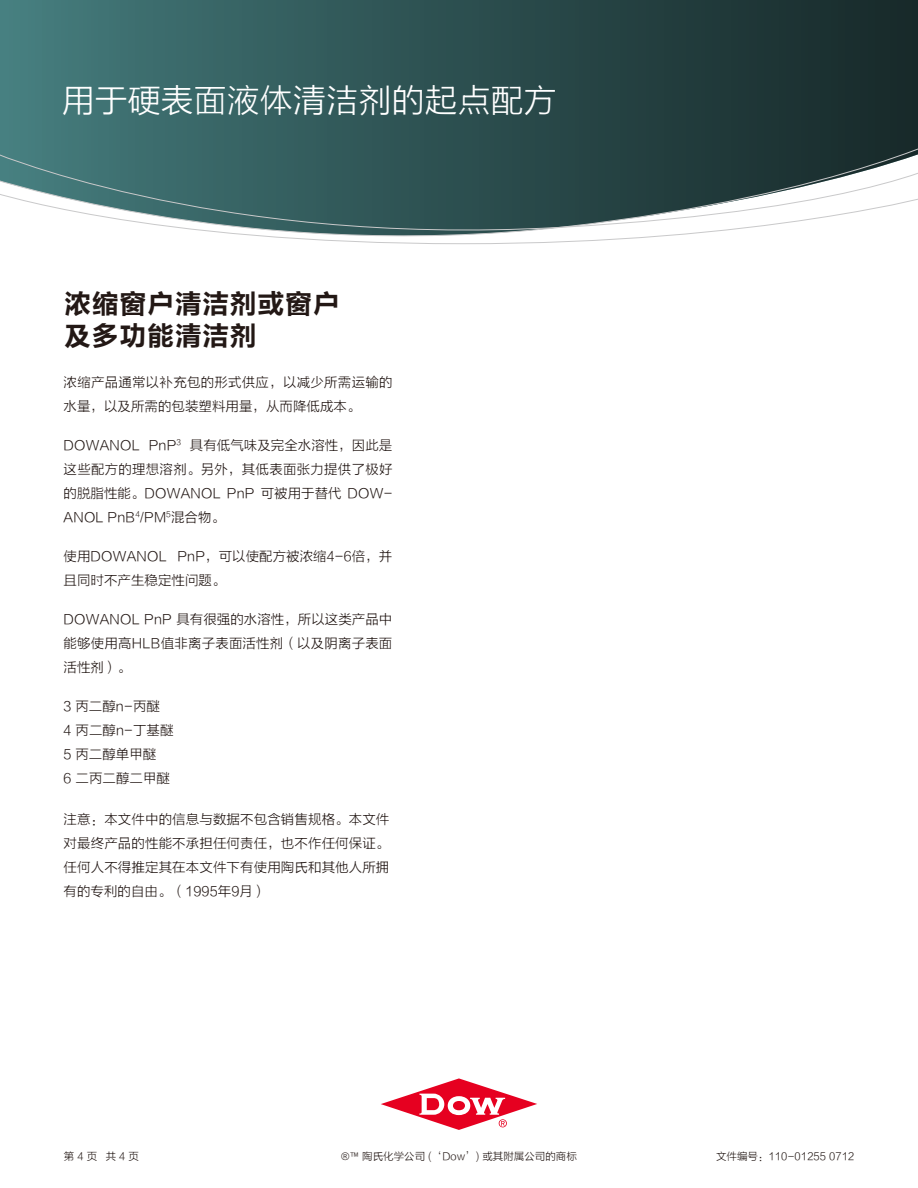
<style>
.page{position:relative;width:918px;height:1188px;background:#fff}
.page>*{position:absolute;margin:0;border:0;box-sizing:border-box;transform-origin:0 0}
.t1{font:33px "FZLTXHK";color:#fff}
.t2{font:27px/32.4px "FZLTCHJW GB1 0";letter-spacing:.025em;color:#231815}
.t3{font:13.5px/24px "FZLTXHK";color:#231815}
.t4{font:10.5px "FZLTXHK";color:#231815}
.s1{font-family:"Arial";font-weight:300}
</style>
<div class="page">
<div style="left:0;top:0;width:918px;height:258px;background:linear-gradient(to right,#447b7c,#162627)"></div>
<svg style="left:0;top:126px;width:918px;height:132px"></svg>
<svg style="left:0;top:189px;width:918px;height:55px"></svg>
<svg style="left:381px;top:1078px;width:156px;height:52px"></svg>
<p class="t1" style="left:62px;top:83px;width:496px">用于硬表面液体清洁剂的起点配方</p>
<p class="t2" style="left:64px;top:288px;width:277px">浓缩窗户清洁剂或窗户及多功能清洁剂</p>
<p class="t3" style="left:64px;top:370px;width:330px">浓缩产品通常以补充包的形式供应，以减少所需运输的水量，以及所需的包装塑料用量，从而降低成本。</p>
<p class="t3" style="left:64px;top:433px;width:330px;text-align:justify">DOWANOL PnP<sup>3</sup> 具有低气味及完全水溶性，因此是这些配方的理想溶剂。另外，其低表面张力提供了极好的脱脂性能。DOWANOL PnP 可被用于替代 DOW-ANOL PnB<sup>4</sup>/PM<sup>5</sup>混合物。</p>
<p class="t3" style="left:64px;top:544px;width:330px">使用DOWANOL PnP，可以使配方被浓缩4-6倍，并且同时不产生稳定性问题。</p>
<p class="t3" style="left:64px;top:607px;width:330px;text-align:justify">DOWANOL PnP 具有很强的水溶性，所以这类产品中能够使用高HLB值非离子表面活性剂（以及阴离子表面活性剂）。</p>
<p class="t3" style="left:64px;top:694px;width:111px">3 丙二醇n-丙醚<br>4 丙二醇n-丁基醚<br>5 丙二醇单甲醚<br>6 二丙二醇二甲醚</p>
<p class="t3" style="left:64px;top:807px;width:327px;text-align:justify">注意：本文件中的信息与数据不包含销售规格。本文件对最终产品的性能不承担任何责任，也不作任何保证。任何人不得推定其在本文件下有使用陶氏和其他人所拥有的专利的自由。（1995年9月）</p>
<p class="t4" style="left:64px;top:1151px;width:77px">第 4 页 共 4 页</p>
<p class="t4" style="left:341px;top:1151px;width:237px"><span class="s1">®™</span> 陶氏化学公司 (‘Dow’) 或其附属公司的商标</p>
<p class="t4" style="left:716px;top:1151px;width:140px">文件编号：110-01255 0712</p>
</div>
